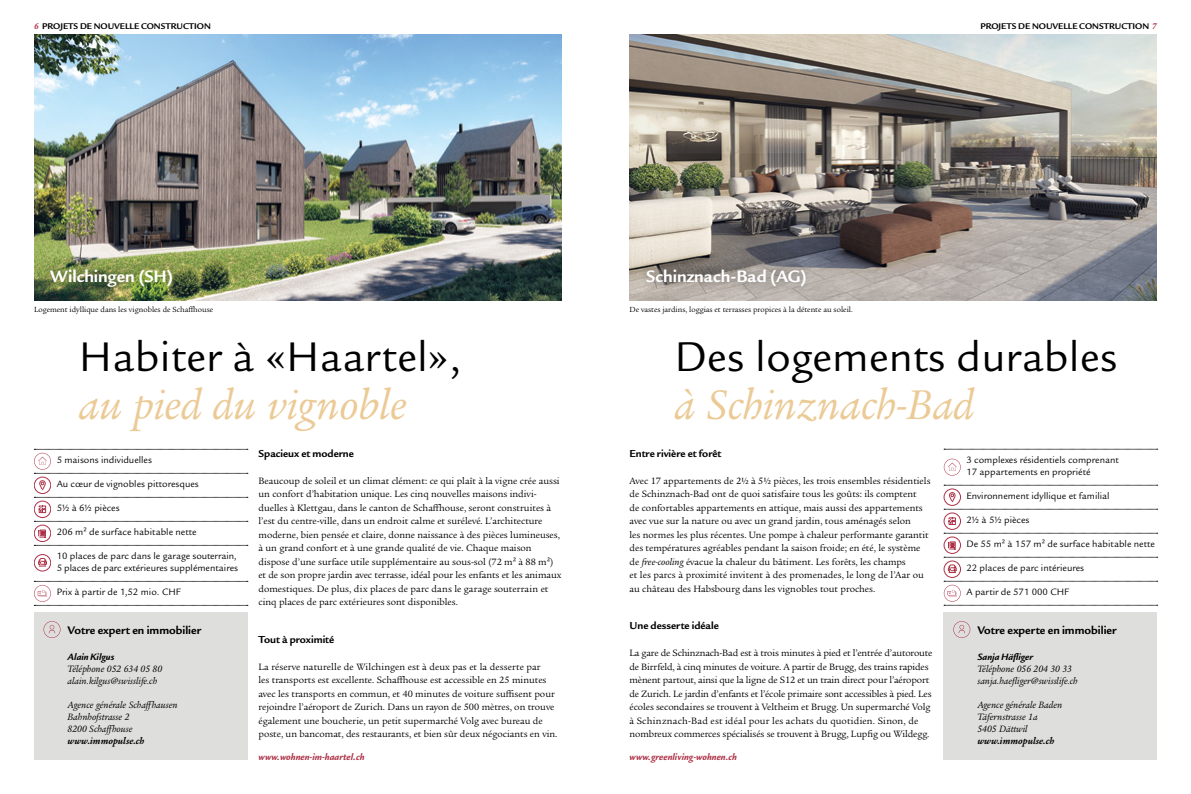
<style>
.page{position:relative;width:1191px;height:794px;background:#fff}
.page>*{position:absolute;margin:0;border:0;box-sizing:border-box;transform-origin:0 0}
.t1{font:45px/48px "Legacy Sans ITC Pro";color:#000}
.t2{font:700 18px "Legacy Sans ITC Pro";letter-spacing:-.005em;color:#fff}
.t3{font:700 12px "Legacy Sans ITC Pro";color:#000}
.t4{font:700 11px "Legacy Sans ITC Pro";color:#000}
.t5{font:10px/13.5px "Legacy Serif ITC Pro";color:#000}
.t6{font:10px/12px "Legacy Sans ITC Pro";color:#000}
.t7{font:italic 10px/12px "Legacy Serif ITC Pro";color:#000}
.t8{font:italic 700 10px/12px "Legacy Serif ITC Pro";color:#000}
.t9{font:italic 700 10px "Legacy Sans ITC Pro";color:#ad3247}
.Book_16_18pt_K{font:700 9px "Legacy Sans ITC Pro";color:#000}
.t10{font:8px "Legacy Serif ITC Pro";color:#000}
.s1{font-family:"Legacy Serif ITC Pro";font-style:italic;color:#ad3247}
.s2{font-family:"Legacy Serif ITC Pro";font-style:italic;color:#ebca95}
.s3{font-family:"Legacy Sans ITC Pro";font-weight:700}
.s4{font-weight:400}
.s5{font-style:italic}
</style>
<div class="page">
<img style="left:34px;top:34px;width:527px;height:266px">
<div style="left:34px;top:612px;width:213px;height:148px;background:#dededd"></div>
<div style="left:943px;top:612px;width:214px;height:148px;background:#dededd"></div>
<img style="left:629px;top:34px;width:528px;height:266px">
<div style="left:40px;top:258px;width:142px;height:37px;background:#000;opacity:.4"></div>
<svg style="left:34px;top:497px;width:214px;height:1px"></svg>
<svg style="left:34px;top:521px;width:214px;height:1px"></svg>
<svg style="left:34px;top:545px;width:214px;height:1px"></svg>
<svg style="left:34px;top:581px;width:214px;height:25px"></svg>
<div style="left:34px;top:554px;width:17px;height:17px;border:1px solid #ad3247;border-radius:50%"></div>
<svg style="left:38px;top:558px;width:9px;height:9px"></svg>
<div style="left:34px;top:525px;width:17px;height:17px;border:1px solid #ad3247;border-radius:50%"></div>
<svg style="left:38px;top:529px;width:8px;height:9px"></svg>
<div style="left:34px;top:501px;width:17px;height:17px;border:1px solid #ad3247;border-radius:50%"></div>
<svg style="left:39px;top:505px;width:7px;height:8px"></svg>
<div style="left:34px;top:477px;width:17px;height:17px;border:1px solid #ad3247;border-radius:50%"></div>
<svg style="left:39px;top:480px;width:7px;height:10px"></svg>
<svg style="left:34px;top:449px;width:214px;height:25px"></svg>
<svg style="left:944px;top:449px;width:213px;height:1px"></svg>
<svg style="left:944px;top:485px;width:213px;height:1px"></svg>
<svg style="left:944px;top:509px;width:213px;height:1px"></svg>
<svg style="left:944px;top:533px;width:213px;height:1px"></svg>
<svg style="left:944px;top:557px;width:213px;height:1px"></svg>
<svg style="left:943px;top:581px;width:214px;height:25px"></svg>
<div style="left:943px;top:561px;width:17px;height:16px;border:1px solid #ad3247;border-radius:50%"></div>
<svg style="left:947px;top:564px;width:9px;height:9px"></svg>
<div style="left:943px;top:537px;width:17px;height:16px;border:1px solid #ad3247;border-radius:50%"></div>
<svg style="left:947px;top:541px;width:8px;height:8px"></svg>
<div style="left:943px;top:489px;width:17px;height:16px;border:1px solid #ad3247;border-radius:50%"></div>
<svg style="left:949px;top:492px;width:6px;height:10px"></svg>
<svg style="left:943px;top:459px;width:17px;height:16px"></svg>
<div style="left:943px;top:513px;width:17px;height:16px;border:1px solid #ad3247;border-radius:50%"></div>
<svg style="left:948px;top:517px;width:8px;height:8px"></svg>
<div style="left:637px;top:258px;width:178px;height:37px;background:#000;opacity:.4"></div>
<svg style="left:953px;top:621px;width:17px;height:17px"></svg>
<svg style="left:44px;top:621px;width:16px;height:17px"></svg>
<p class="Book_16_18pt_K" style="left:34px;top:21px;width:178px"><span class="s1">6</span> PROJETS DE NOUVELLE CONSTRUCTION</p>
<p class="Book_16_18pt_K" style="left:980px;top:21px;width:178px">PROJETS DE NOUVELLE CONSTRUCTION <span class="s1">7</span></p>
<p class="t2" style="left:50px;top:265px;width:124px">Wilchingen (SH)</p>
<p class="t2" style="left:646px;top:265px;width:162px">Schinznach-Bad (AG)</p>
<p class="t10" style="left:34px;top:304px;width:181px">Logement idyllique dans les vignobles de Schaffhouse</p>
<p class="t10" style="left:629px;top:304px;width:225px">De vastes jardins, loggias et terrasses propices à la détente au soleil.</p>
<p class="t1" style="left:79px;top:333px;width:384px">Habiter à «Haartel», <span class="s2">au pied du vignoble</span></p>
<p class="t1" style="left:674px;top:333px;width:444px">Des logements durables <span class="s2">à Schinznach-Bad</span></p>
<p class="t6" style="left:57px;top:454px;width:97px">5 maisons individuelles</p>
<p class="t6" style="left:57px;top:478px;width:143px">Au cœur de vignobles pittoresques</p>
<p class="t6" style="left:57px;top:502px;width:64px">5½ à 6½ pièces</p>
<p class="t6" style="left:57px;top:526px;width:141px">206 m² de surface habitable nette</p>
<p class="t6" style="left:57px;top:550px;width:183px">10 places de parc dans le garage souterrain,<br>5 places de parc extérieures supplémentaires</p>
<p class="t6" style="left:57px;top:586px;width:126px">Prix à partir de 1,52 mio. CHF</p>
<p class="t3" style="left:68px;top:623px;width:135px">Votre expert en immobilier</p>
<p class="t7" style="left:68px;top:650px;width:96px"><span class="s3">Alain Kilgus<br></span>Téléphone 052 634 05 80 alain.kilgus@swisslife.ch</p>
<p class="t7" style="left:68px;top:698px;width:112px">Agence générale Schaffhausen</p>
<p class="t7" style="left:68px;top:710px;width:63px">Bahnhofstrasse 2</p>
<p class="t8" style="left:68px;top:722px;width:78px"><span class="s4">8200 Schaffhouse </span>www.immopulse.ch</p>
<p class="t4" style="left:258px;top:447px;width:97px">Spacieux et moderne</p>
<p class="t5" style="left:258px;top:474px;width:304px">Beaucoup de soleil et un climat clément: ce qui plaît à la vigne crée aussi un confort d’habitation unique. Les cinq nouvelles maisons indivi&shy;duelles à Klettgau, dans le canton de Schaffhouse, seront construites à l’est du centre-ville, dans un endroit calme et surélevé. L’architecture moderne, bien pensée et claire, donne naissance à des pièces lumineuses, à un grand confort et à une grande qualité de vie. Chaque maison dispose d’une surface utile supplémentaire au sous-sol (72 m² à 88 m²) et de son propre jardin avec terrasse, idéal pour les enfants et les animaux domestiques. De plus, dix places de parc dans le garage souterrain et cinq places de parc extérieures sont disponibles.</p>
<p class="t4" style="left:258px;top:633px;width:77px">Tout à proximité</p>
<p class="t5" style="left:258px;top:660px;width:300px">La réserve naturelle de Wilchingen est à deux pas et la desserte par<br>les transports est excellente. Schaffhouse est accessible en 25 minutes avec les transports en commun, et 40 minutes de voiture suffisent pour rejoindre l’aéroport de Zurich. Dans un rayon de 500 mètres, on trouve également une boucherie, un petit supermarché Volg avec bureau de poste, un bancomat, des restaurants, et bien sûr deux négociants en vin.</p>
<p class="t4" style="left:629px;top:447px;width:93px">Entre rivière et forêt</p>
<p class="t5" style="left:629px;top:474px;width:302px">Avec 17 appartements de 2½ à 5½ pièces, les trois ensembles résidentiels de Schinznach-Bad ont de quoi satisfaire tous les goûts: ils comptent<br>de confortables appartements en attique, mais aussi des appartements avec vue sur la nature ou avec un grand jardin, tous aménagés selon<br>les normes les plus récentes. Une pompe à chaleur performante garantit des températures agréables pendant la saison froide; en été, le système de <span class="s5">free-cooling</span> évacue la chaleur du bâtiment. Les forêts, les champs<br>et les parcs à proximité invitent à des promenades, le long de l’Aar ou au château des Habsbourg dans les vignobles tout proches.</p>
<p class="t4" style="left:629px;top:619px;width:91px">Une desserte idéale</p>
<p class="t5" style="left:629px;top:646px;width:304px">La gare de Schinznach-Bad est à trois minutes à pied et l’entrée d’autoroute de Birrfeld, à cinq minutes de voiture. A partir de Brugg, des trains rapides mènent partout, ainsi que la ligne de S12 et un train direct pour l’aéroport de Zurich. Le jardin d’enfants et l’école primaire sont accessibles à pied. Les écoles secondaires se trouvent à Veltheim et Brugg. Un supermarché Volg à Schinznach-Bad est idéal pour les achats du quotidien. Sinon, de nombreux commerces spécialisés se trouvent à Brugg, Lupfig ou Wildegg.</p>
<p class="t9" style="left:258px;top:751px;width:107px">www.wohnen-im-haartel.ch</p>
<p class="t9" style="left:629px;top:751px;width:109px">www.greenliving-wohnen.ch</p>
<p class="t6" style="left:966px;top:454px;width:154px">3 complexes résidentiels comprenant<br>17 appartements en propriété</p>
<p class="t6" style="left:966px;top:490px;width:145px">Environnement idyllique et familial</p>
<p class="t6" style="left:966px;top:514px;width:64px">2½ à 5½ pièces</p>
<p class="t6" style="left:966px;top:538px;width:190px">De 55 m² à 157 m² de surface habitable nette</p>
<p class="t6" style="left:966px;top:562px;width:119px">22 places de parc intérieures</p>
<p class="t6" style="left:966px;top:586px;width:104px">A partir de 571 000 CHF</p>
<p class="t3" style="left:977px;top:623px;width:141px">Votre experte en immobilier</p>
<p class="t7" style="left:977px;top:650px;width:96px"><span class="s3">Sanja Häfliger<br></span>Téléphone 056 204 30 33</p>
<p class="t7" style="left:977px;top:674px;width:102px">sanja.haefliger@swisslife.ch</p>
<p class="t7" style="left:977px;top:698px;width:86px">Agence générale Baden</p>
<p class="t7" style="left:977px;top:710px;width:62px">Täfernstrasse 1a</p>
<p class="t8" style="left:977px;top:722px;width:78px"><span class="s4">5405 Dättwil </span>www.immopulse.ch</p>
</div>
